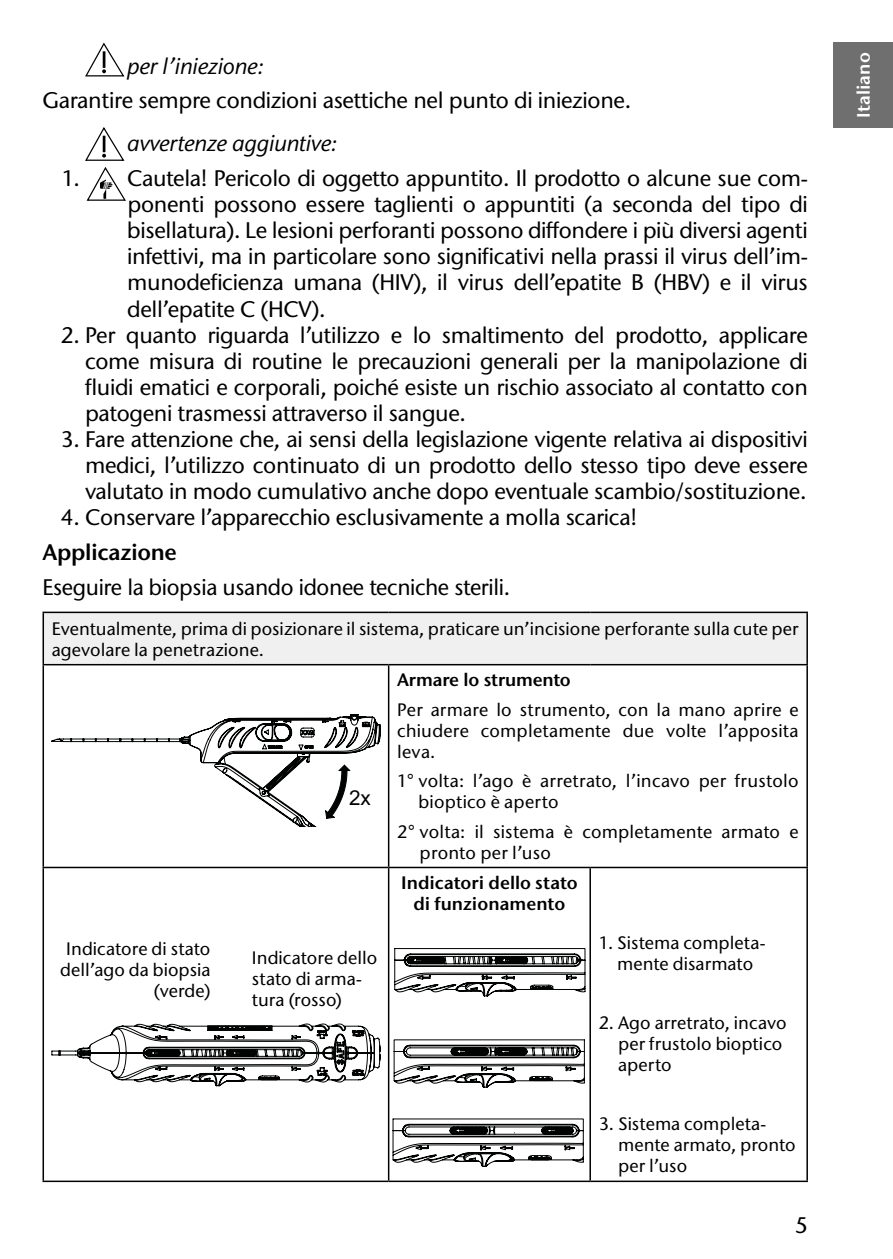
<style>
.page{position:relative;width:893px;height:1259px;background:#fff}
.page>*{position:absolute;margin:0;border:0;box-sizing:border-box;transform-origin:0 0}
.t1{font:500 22.5px/26.1px "Stone Sans ITC Pro";letter-spacing:-.015em;color:#000;text-align:justify}
.t2{font:italic 500 22.5px "Stone Sans ITC Pro";letter-spacing:-.015em;color:#000}
.t3{font:600 22.5px "Stone Sans ITC Pro";letter-spacing:-.015em;color:#000}
.t4{font:500 18px/21px "Stone Sans ITC Pro";letter-spacing:.005em;color:#000}
.t5{font:600 18px/21px "Stone Sans ITC Pro";letter-spacing:-.005em;color:#000;text-align:center}
.t6{font:600 18px "Stone Sans ITC Pro";color:#fff}
</style>
<div class="page">
<div style="left:833px;top:43px;width:60px;height:85px;background:#706f6f"></div>
<svg style="left:85px;top:43px;width:39px;height:33px"></svg>
<svg style="left:85px;top:127px;width:39px;height:34px"></svg>
<svg style="left:87px;top:167px;width:39px;height:34px"></svg>
<div style="left:43px;top:612px;width:764px;height:52px;background:#f0f0f0"></div>
<svg style="left:44px;top:665px;width:762px;height:515px"></svg>
<hr style="left:806px;top:613px;width:2px;height:51px;background:#000">
<hr style="left:806px;top:665px;width:2px;height:201px;background:#000">
<hr style="left:43px;top:665px;width:1px;height:201px;background:#000">
<hr style="left:43px;top:868px;width:1px;height:312px;background:#000">
<hr style="left:589px;top:868px;width:2px;height:312px;background:#000">
<hr style="left:806px;top:868px;width:2px;height:312px;background:#000">
<hr style="left:388px;top:868px;width:1px;height:312px;background:#000">
<hr style="left:43px;top:866px;width:346px;height:2px;background:#000">
<hr style="left:43px;top:611px;width:346px;height:2px;background:#000">
<hr style="left:43px;top:613px;width:1px;height:51px;background:#000">
<hr style="left:389px;top:611px;width:201px;height:2px;background:#000">
<hr style="left:590px;top:611px;width:218px;height:2px;background:#000">
<hr style="left:43px;top:664px;width:346px;height:1px;background:#000">
<hr style="left:389px;top:664px;width:201px;height:1px;background:#000">
<hr style="left:388px;top:665px;width:1px;height:201px;background:#000">
<hr style="left:590px;top:664px;width:218px;height:1px;background:#000">
<hr style="left:389px;top:866px;width:201px;height:2px;background:#000">
<hr style="left:590px;top:866px;width:218px;height:2px;background:#000">
<hr style="left:43px;top:1180px;width:346px;height:2px;background:#000">
<hr style="left:389px;top:1180px;width:201px;height:2px;background:#000">
<hr style="left:590px;top:1180px;width:218px;height:2px;background:#000">
<svg style="left:52px;top:1023px;width:328px;height:63px"></svg>
<svg style="left:393px;top:948px;width:192px;height:50px"></svg>
<svg style="left:393px;top:1036px;width:192px;height:51px"></svg>
<svg style="left:393px;top:1116px;width:192px;height:50px"></svg>
<svg style="left:51px;top:714px;width:330px;height:113px"></svg>
<p class="t2" style="left:127px;top:52px;width:138px">per l’iniezione:</p>
<p class="t1" style="left:43px;top:87px;width:590px">Garantire sempre condizioni asettiche nel punto di iniezione.</p>
<p class="t2" style="left:127px;top:130px;width:212px">avvertenze aggiuntive:</p>
<p class="t1" style="left:127px;top:165px;width:682px;text-indent:-65px">1. Cautela! Pericolo di oggetto appuntito. Il prodotto o alcune sue com&shy;ponenti possono essere taglienti o appuntiti (a seconda del tipo di bisellatura). Le lesioni perforanti possono diffondere i più diversi agenti infettivi, ma in particolare sono significativi nella prassi il virus dell’im&shy;munodeficienza umana (HIV), il virus dell’epatite B (HBV) e il virus dell’epatite C (HCV).</p>
<p class="t1" style="left:85px;top:321px;width:724px;text-indent:-24px">2. Per quanto riguarda l’utilizzo e lo smaltimento del prodotto, applicare come misura di routine le precauzioni generali per la manipolazione di fluidi ematici e corporali, poiché esiste un rischio associato al contatto con patogeni trasmessi attraverso il sangue.</p>
<p class="t1" style="left:85px;top:426px;width:724px;text-indent:-24px">3. Fare attenzione che, ai sensi della legislazione vigente relativa ai dispositivi medici, l’utilizzo continuato di un prodotto dello stesso tipo deve essere valutato in modo cumulativo anche dopo eventuale scambio/sostituzione.</p>
<p class="t1" style="left:61px;top:504px;width:578px">4. Conservare l’apparecchio esclusivamente a molla scarica!</p>
<p class="t3" style="left:43px;top:538px;width:136px">Applicazione</p>
<p class="t1" style="left:43px;top:573px;width:469px">Eseguire la biopsia usando idonee tecniche sterili.</p>
<p class="t4" style="left:52px;top:618px;width:748px">Eventualmente, prima di posizionare il sistema, praticare un’incisione perforante sulla cute per agevolare la penetrazione.</p>
<p class="t5" style="left:397px;top:669px;width:175px">Armare lo strumento</p>
<p class="t4" style="left:397px;top:699px;width:403px;text-align:justify">Per armare lo strumento, con la mano aprire e chiudere completamente due volte l’apposita leva.</p>
<p class="t4" style="left:418px;top:770px;width:382px;text-indent:-21px">1° volta: l’ago è arretrato, l’incavo per frustolo bioptico è aperto</p>
<p class="t4" style="left:420px;top:821px;width:380px;text-indent:-22px">2° volta: il sistema è completamente armato e pronto per l’uso</p>
<p class="t4" style="left:60px;top:938px;width:152px;text-align:right">Indicatore di stato dell’ago da biopsia (verde)</p>
<p class="t4" style="left:252px;top:947px;width:127px">Indicatore dello stato di arma&shy;tura (rosso)</p>
<p class="t5" style="left:401px;top:872px;width:178px">Indicatori dello stato di funzionamento</p>
<p class="t4" style="left:599px;top:932px;width:168px;text-align:center">1. Sistema completa&shy;mente disarmato</p>
<p class="t4" style="left:618px;top:1012px;width:170px;text-indent:-19px">2. Ago arretrato, incavo per frustolo bioptico aperto</p>
<p class="t4" style="left:618px;top:1113px;width:179px;text-indent:-19px">3. Sistema completa&shy;mente armato, pronto per l’uso</p>
<p class="t1" style="left:795px;top:1212px;width:14px">5</p>
<p class="t6" style="left:852px;top:118px;width:66px;rotate:-90deg">Italiano</p>
</div>
